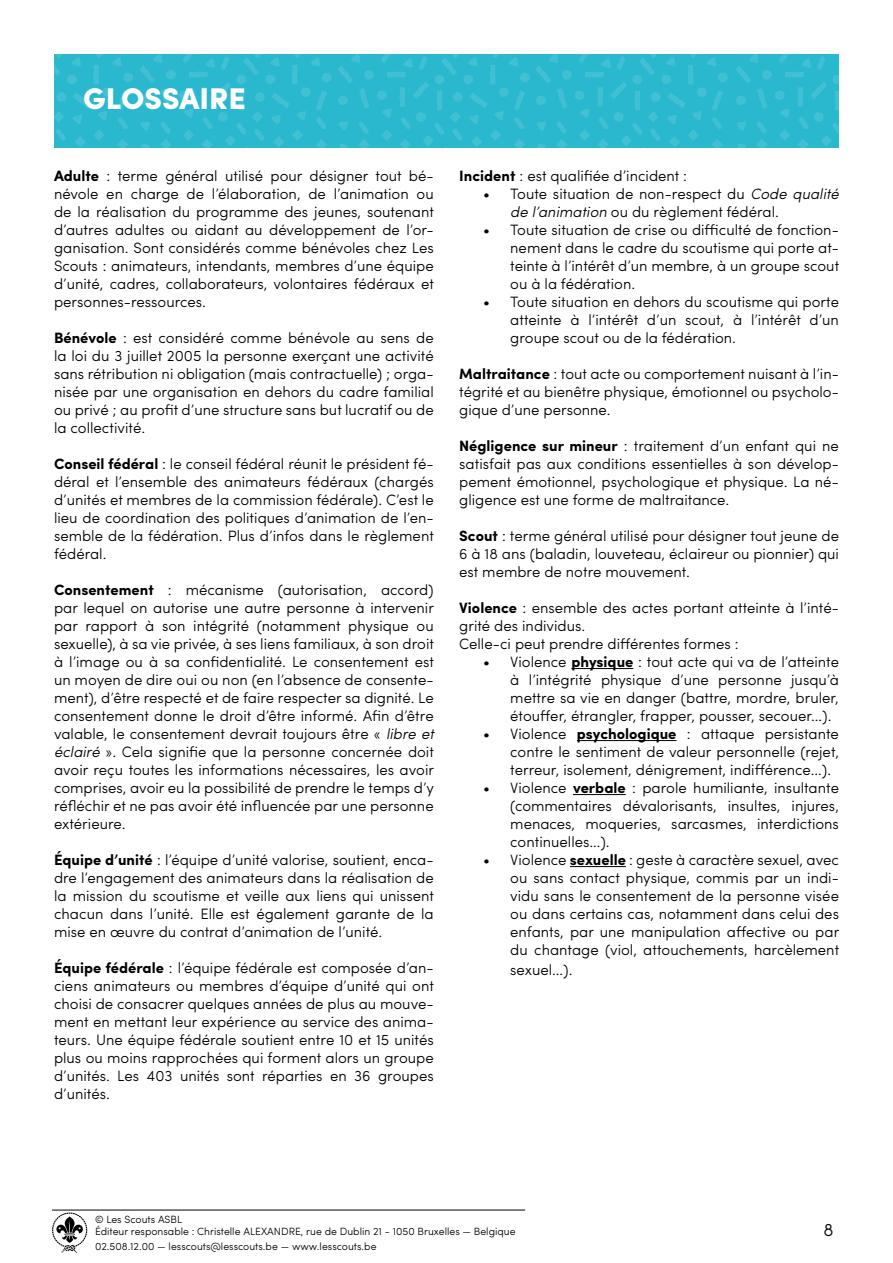
<style>
.page{position:relative;width:893px;height:1263px;background:#fff}
.page>*{position:absolute;margin:0;border:0;box-sizing:border-box;transform-origin:0 0}
.t1{font:900 30px "Sofia Pro";color:#fff}
.t2{font:300 18px "Sofia Pro";color:#000}
.t3{font:300 15px/18px "Sofia Pro";color:#000;text-align:justify}
.t4{font:300 10.5px/12.6px "Sofia Pro";color:#000}
.s1{font-weight:700}
.s2{font-style:italic}
</style>
<div class="page">
<hr style="left:52px;top:1210px;width:473px;height:1px;background:#000">
<svg style="left:52px;top:1212px;width:35px;height:41px"></svg>
<svg style="left:735px;top:54px;width:104px;height:93px;background:#2db9ce"></svg>
<svg style="left:139px;top:54px;width:589px;height:93px;background:#2db9ce"></svg>
<svg style="left:54px;top:54px;width:79px;height:93px;background:#2db9ce"></svg>
<hr style="left:571px;top:668px;width:62px;height:1px;background:#000">
<hr style="left:577px;top:740px;width:100px;height:1px;background:#000">
<hr style="left:573px;top:794px;width:53px;height:1px;background:#000">
<hr style="left:570px;top:866px;width:56px;height:1px;background:#000">
<h1 class="t1" style="left:83px;top:75px;width:164px">GLOSSAIRE</h1>
<p class="t3" style="left:54px;top:166px;width:382px"><span class="s1">Adulte</span> : terme général utilisé pour désigner tout bé&shy;névole en charge de l’élaboration, de l’animation ou de la réalisation du programme des jeunes, soutenant d’autres adultes ou aidant au développement de l’or&shy;ganisation. Sont considérés comme bénévoles chez Les Scouts : animateurs, intendants, membres d’une équipe d’unité, cadres, collaborateurs, volontaires fédéraux et personnes-ressources.</p>
<p class="t3" style="left:54px;top:328px;width:381px"><span class="s1">Bénévole</span> : est considéré comme bénévole au sens de la loi du 3 juillet 2005 la personne exerçant une activité sans rétribution ni obligation (mais contractuelle) ; orga&shy;nisée par une organisation en dehors du cadre familial ou privé ; au profit d’une structure sans but lucratif ou de la collectivité.</p>
<p class="t3" style="left:54px;top:454px;width:381px"><span class="s1">Conseil fédéral</span> : le conseil fédéral réunit le président fé&shy;déral et l’ensemble des animateurs fédéraux (chargés d’unités et membres de la commission fédérale). C’est le lieu de coordination des politiques d’animation de l’en&shy;semble de la fédération. Plus d’infos dans le règlement fédéral.</p>
<p class="t3" style="left:54px;top:580px;width:382px"><span class="s1">Consentement</span> : mécanisme (autorisation, accord) par lequel on autorise une autre personne à intervenir par rapport à son intégrité (notamment physique ou sexuelle), à sa vie privée, à ses liens familiaux, à son droit à l’image ou à sa confidentialité. Le consentement est un moyen de dire oui ou non (en l’absence de consente&shy;ment), d’être respecté et de faire respecter sa dignité. Le consentement donne le droit d’être informé. Afin d’être valable, le consentement devrait toujours être « <span class="s2">libre et éclairé</span> ». Cela signifie que la personne concernée doit avoir reçu toutes les informations nécessaires, les avoir comprises, avoir eu la possibilité de prendre le temps d’y réfléchir et ne pas avoir été influencée par une personne extérieure.</p>
<p class="t3" style="left:54px;top:850px;width:382px"><span class="s1">Équipe d’unité</span> : l’équipe d’unité valorise, soutient, enca&shy;dre l’engagement des animateurs dans la réalisation de la mission du scoutisme et veille aux liens qui unissent chacun dans l’unité. Elle est également garante de la mise en œuvre du contrat d’animation de l’unité.</p>
<p class="t3" style="left:54px;top:958px;width:381px"><span class="s1">Équipe fédérale</span> : l’équipe fédérale est composée d’an&shy;ciens animateurs ou membres d’équipe d’unité qui ont choisi de consacrer quelques années de plus au mouve&shy;ment en mettant leur expérience au service des anima&shy;teurs. Une équipe fédérale soutient entre 10 et 15 unités plus ou moins rapprochées qui forment alors un groupe d’unités. Les 403 unités sont réparties en 36 groupes d’unités.</p>
<p class="t3" style="left:459px;top:166px;width:229px"><span class="s1">Incident</span> : est qualifiée d’incident :</p>
<p class="t3" style="left:510px;top:184px;width:330px;text-indent:-27px">• Toute situation de non-respect du <span class="s2">Code qualité de l’animation</span> ou du règlement fédéral.</p>
<p class="t3" style="left:510px;top:220px;width:330px;text-indent:-27px">• Toute situation de crise ou difficulté de fonction&shy;nement dans le cadre du scoutisme qui porte at&shy;teinte à l’intérêt d’un membre, à un groupe scout ou à la fédération.</p>
<p class="t3" style="left:510px;top:292px;width:330px;text-indent:-27px">• Toute situation en dehors du scoutisme qui porte atteinte à l’intérêt d’un scout, à l’intérêt d’un groupe scout ou de la fédération.</p>
<p class="t3" style="left:459px;top:364px;width:381px"><span class="s1">Maltraitance</span> : tout acte ou comportement nuisant à l’in&shy;tégrité et au bienêtre physique, émotionnel ou psycholo&shy;gique d’une personne.</p>
<p class="t3" style="left:459px;top:436px;width:381px"><span class="s1">Négligence sur mineur</span> : traitement d’un enfant qui ne satisfait pas aux conditions essentielles à son dévelop&shy;pement émotionnel, psychologique et physique. La né&shy;gligence est une forme de maltraitance.</p>
<p class="t3" style="left:459px;top:526px;width:381px"><span class="s1">Scout</span> : terme général utilisé pour désigner tout jeune de 6 à 18 ans (baladin, louveteau, éclaireur ou pionnier) qui est membre de notre mouvement.</p>
<p class="t3" style="left:459px;top:598px;width:381px;text-align:left"><span class="s1">Violence</span> : ensemble des actes portant atteinte à l’inté&shy;grité des individus.<br>Celle-ci peut prendre différentes formes :</p>
<p class="t3" style="left:510px;top:652px;width:330px;text-indent:-27px">• Violence <span class="s1">physique</span> : tout acte qui va de l’atteinte à l’intégrité physique d’une personne jusqu’à mettre sa vie en danger (battre, mordre, bruler, étouffer, étrangler, frapper, pousser, secouer…).</p>
<p class="t3" style="left:510px;top:724px;width:330px;text-indent:-27px">• Violence <span class="s1">psychologique</span> : attaque persistante contre le sentiment de valeur personnelle (rejet, terreur, isolement, dénigrement, indifférence…).</p>
<p class="t3" style="left:510px;top:778px;width:330px;text-indent:-27px">• Violence <span class="s1">verbale</span> : parole humiliante, insultante (commentaires dévalorisants, insultes, injures, menaces, moqueries, sarcasmes, interdictions continuelles…).</p>
<p class="t3" style="left:510px;top:850px;width:331px;text-indent:-27px">• Violence <span class="s1">sexuelle</span> : geste à caractère sexuel, avec ou sans contact physique, commis par un indi&shy;vidu sans le consentement de la personne visée ou dans certains cas, notamment dans celui des enfants, par une manipulation affective ou par du chantage (viol, attouchements, harcèlement</p>
<p class="t3" style="left:510px;top:960px;width:64px">sexuel…).</p>
<p class="t4" style="left:95px;top:1212px;width:422px">© Les Scouts ASBL<br>Éditeur responsable : Christelle ALEXANDRE, rue de Dublin 21 - 1050 Bruxelles — Belgique</p>
<p class="t4" style="left:95px;top:1239px;width:283px">02.508.12.00 — lesscouts@lesscouts.be — www.lesscouts.be</p>
<p class="t2" style="left:824px;top:1217px;width:12px">8</p>
</div>
